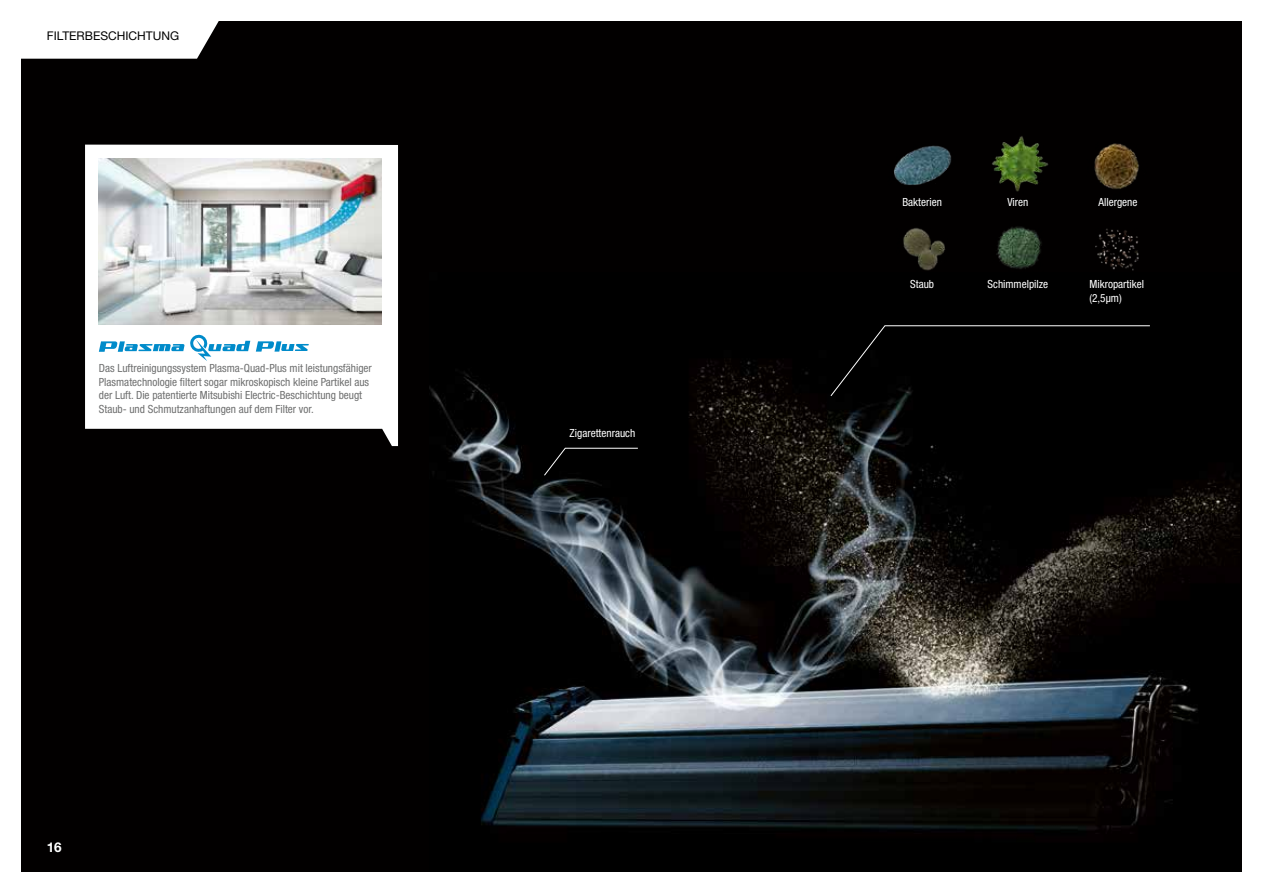
<style>
.page{position:relative;width:1263px;height:893px;background:#fff}
.page>*{position:absolute;margin:0;border:0;box-sizing:border-box;transform-origin:0 0}
.t1{font:700 13.5px "Helvetica Neue LT Pro";color:#fff}
.t2{font:12px "Helvetica Neue LT Pro";color:#000}
.t3{font:condensed 11.25px/13.5px "Helvetica Neue LT Pro";color:#6f7070}
.t4{font:condensed 11.25px/13.5px "Helvetica Neue LT Pro";color:#fff}
</style>
<div class="page">
<div style="left:21px;top:21px;width:1221px;height:851px;background:#020000"></div>
<img style="left:430px;top:359px;width:810px;height:475px">
<img style="left:894px;top:136px;width:245px;height:135px">
<svg style="left:830px;top:325px;width:321px;height:72px"></svg>
<svg style="left:85px;top:145px;width:313px;height:301px;background:#dfdfdf"></svg>
<svg style="left:543px;top:447px;width:96px;height:29px"></svg>
<img style="left:99px;top:159px;width:282px;height:165px">
<svg style="left:21px;top:21px;width:198px;height:38px;background:#eee"></svg>
<svg style="left:99px;top:334px;width:151px;height:27px;background:#c5e4f3"></svg>
<svg style="left:256px;top:341px;width:53px;height:11px"></svg>
<p class="t2" style="left:47px;top:29px;width:134px">FILTERBESCHICHTUNG</p>
<p class="t3" style="left:99px;top:361px;width:274px">Das Luftreinigungssystem Plasma-Quad-Plus mit leistungsfähiger Plasmatechnologie filtert sogar mikroskopisch kleine Partikel aus der Luft. Die patentierte Mitsubishi Electric-Beschichtung beugt Staub- und Schmutzanhaftungen auf dem Filter vor.</p>
<p class="t1" style="left:47px;top:838px;width:17px">16</p>
<p class="t4" style="left:570px;top:426px;width:67px">Zigarettenrauch</p>
<p class="t4" style="left:902px;top:195px;width:41px">Bakterien</p>
<p class="t4" style="left:1007px;top:195px;width:23px">Viren</p>
<p class="t4" style="left:1098px;top:195px;width:40px">Allergene</p>
<p class="t4" style="left:910px;top:277px;width:25px">Staub</p>
<p class="t4" style="left:987px;top:277px;width:62px">Schimmelpilze</p>
<p class="t4" style="left:1089px;top:277px;width:56px">Mikropartikel (2,5μm)</p>
</div>
